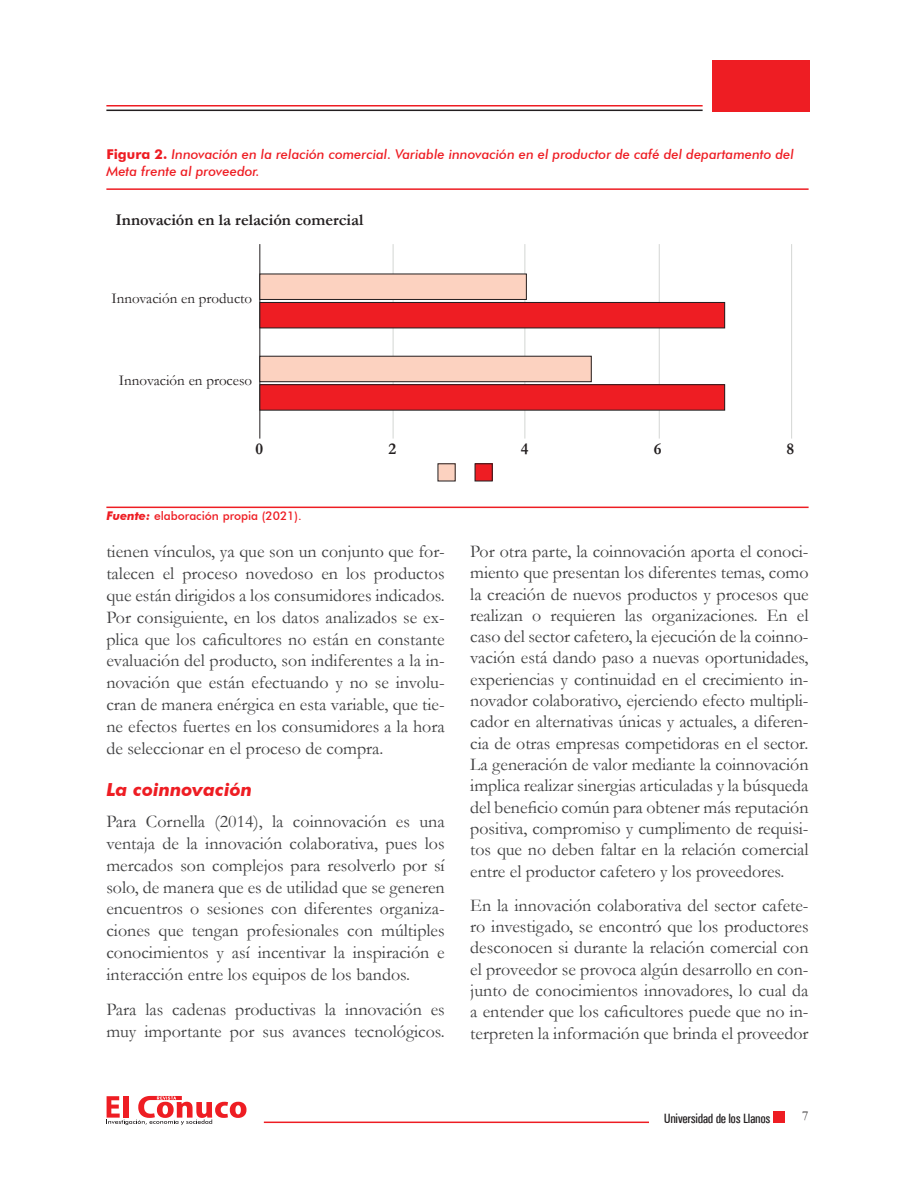
<style>
.page{position:relative;width:915px;height:1191px;background:#fff}
.page>*{position:absolute;margin:0;border:0;box-sizing:border-box;transform-origin:0 0}
.Cuerpo_de_texto{font:18px/21.9px "Garamond";color:#3e3e3f;text-align:justify}
.subtitulo_2{font:italic 700 18px "Futura BT";color:#ee1d23}
.t1{font:700 16.5px "Garamond";color:#231f20}
.t2{font:15px "Garamond";color:#231f20}
.Titulo_Fig{font:italic 500 13.5px/16.5px "Futura BT";color:#ee1d23}
.t3{font:500 condensed 13.5px "Univers";letter-spacing:-.025em;color:#231f20}
.t4{font:13.5px "Garamond";color:#231f20}
.Fuente{font:500 12px "Futura BT";color:#ee1d23}
.s1{font-weight:700;font-style:normal}
.s2{font-weight:700;font-style:italic}
</style>
<div class="page">
<div style="left:712px;top:60px;width:98px;height:51px;background:#ee1d23"></div>
<hr style="left:106px;top:105px;width:596px;height:1px;background:#ee1d23">
<hr style="left:264px;top:1121px;width:384px;height:2px;background:#ee1d23">
<hr style="left:106px;top:110px;width:596px;height:1px;background:#231f20">
<svg style="left:106px;top:1096px;width:140px;height:29px"></svg>
<div style="left:773px;top:1110px;width:11px;height:12px;background:#ee1d23"></div>
<hr style="left:106px;top:188px;width:702px;height:2px;background:#ee1d23">
<hr style="left:106px;top:506px;width:702px;height:2px;background:#ee1d23">
<hr style="left:259px;top:244px;width:1px;height:194px;background:#231f20">
<hr style="left:392px;top:244px;width:1px;height:194px;background:#d4d6d4">
<hr style="left:524px;top:244px;width:1px;height:194px;background:#d4d6d4">
<hr style="left:658px;top:244px;width:1px;height:194px;background:#d4d6d4">
<hr style="left:791px;top:244px;width:1px;height:194px;background:#d4d6d4">
<div style="left:260px;top:274px;width:266px;height:25px;background:#fcd2c0"></div>
<div style="left:259px;top:273px;width:267px;height:27px;border:1px solid #231f20"></div>
<div style="left:260px;top:356px;width:331px;height:26px;background:#fcd2c0"></div>
<div style="left:259px;top:356px;width:332px;height:26px;border:1px solid #231f20"></div>
<div style="left:260px;top:302px;width:464px;height:26px;background:#ee1d23"></div>
<div style="left:259px;top:302px;width:465px;height:26px;border:1px solid #231f20"></div>
<div style="left:260px;top:385px;width:464px;height:25px;background:#ee1d23"></div>
<div style="left:259px;top:384px;width:465px;height:26px;border:1px solid #231f20"></div>
<div style="left:438px;top:464px;width:17px;height:17px;background:#fcd2c0"></div>
<div style="left:475px;top:464px;width:17px;height:17px;background:#ee1d23"></div>
<div style="left:474px;top:463px;width:18px;height:18px;border:1px solid #231f20"></div>
<p class="Titulo_Fig" style="left:106px;top:146px;width:689px"><span class="s1">Figura 2.</span> Innovación en la relación comercial. Variable innovación en el productor de café del departamento del<br>Meta frente al proveedor.</p>
<p class="t1" style="left:115px;top:209px;width:249px">Innovación en la relación comercial</p>
<p class="t2" style="left:111px;top:288px;width:142px">Innovación en producto</p>
<p class="t2" style="left:119px;top:370px;width:135px">Innovación en proceso</p>
<p class="t1" style="left:255px;top:438px;width:9px">0</p>
<p class="t1" style="left:388px;top:438px;width:9px">2</p>
<p class="t1" style="left:520px;top:438px;width:9px">4</p>
<p class="t1" style="left:653px;top:438px;width:9px">6</p>
<p class="t1" style="left:786px;top:438px;width:9px">8</p>
<p class="Fuente" style="left:106px;top:508px;width:197px"><span class="s2">Fuente:</span> elaboración propia (2021).</p>
<p class="Cuerpo_de_texto" style="left:106px;top:540px;width:340px">tienen vínculos, ya que son un conjunto que for&shy;talecen el proceso novedoso en los productos que están dirigidos a los consumidores indicados.<br>Por consiguiente, en los datos analizados se ex&shy;plica que los caficultores no están en constante evaluación del producto, son indiferentes a la in&shy;novación que están efectuando y no se involu&shy;cran de manera enérgica en esta variable, que tie&shy;ne efectos fuertes en los consumidores a la hora de seleccionar en el proceso de compra.</p>
<p class="subtitulo_2" style="left:106px;top:779px;width:147px">La coinnovación</p>
<p class="Cuerpo_de_texto" style="left:106px;top:809px;width:340px">Para Cornella (2014), la coinnovación es una ventaja de la innovación colaborativa, pues los mercados son complejos para resolverlo por sí solo, de manera que es de utilidad que se generen encuentros o sesiones con diferentes organiza&shy;ciones que tengan profesionales con múltiples conocimientos y así incentivar la inspiración e interacción entre los equipos de los bandos.</p>
<p class="Cuerpo_de_texto" style="left:106px;top:997px;width:340px">Para las cadenas productivas la innovación es muy importante por sus avances tecnológicos.</p>
<p class="Cuerpo_de_texto" style="left:470px;top:540px;width:340px;line-height:21.3px">Por otra parte, la coinnovación aporta el conoci&shy;miento que presentan los diferentes temas, como la creación de nuevos productos y procesos que realizan o requieren las organizaciones. En el caso del sector cafetero, la ejecución de la coinno&shy;vación está dando paso a nuevas oportunidades, experiencias y continuidad en el crecimiento in&shy;novador colaborativo, ejerciendo efecto multipli&shy;cador en alternativas únicas y actuales, a diferen&shy;cia de otras empresas competidoras en el sector.<br>La generación de valor mediante la coinnovación implica realizar sinergias articuladas y la búsqueda del beneficio común para obtener más reputación positiva, compromiso y cumplimento de requisi&shy;tos que no deben faltar en la relación comercial entre el productor cafetero y los proveedores.</p>
<p class="Cuerpo_de_texto" style="left:470px;top:893px;width:340px;line-height:21.5px">En la innovación colaborativa del sector cafete&shy;ro investigado, se encontró que los productores desconocen si durante la relación comercial con el proveedor se provoca algún desarrollo en con&shy;junto de conocimientos innovadores, lo cual da a entender que los caficultores puede que no in&shy;terpreten la información que brinda el proveedor</p>
<p class="t3" style="left:663px;top:1110px;width:108px">Universidad de los Llanos</p>
<p class="t4" style="left:802px;top:1106px;width:8px">7</p>
</div>
